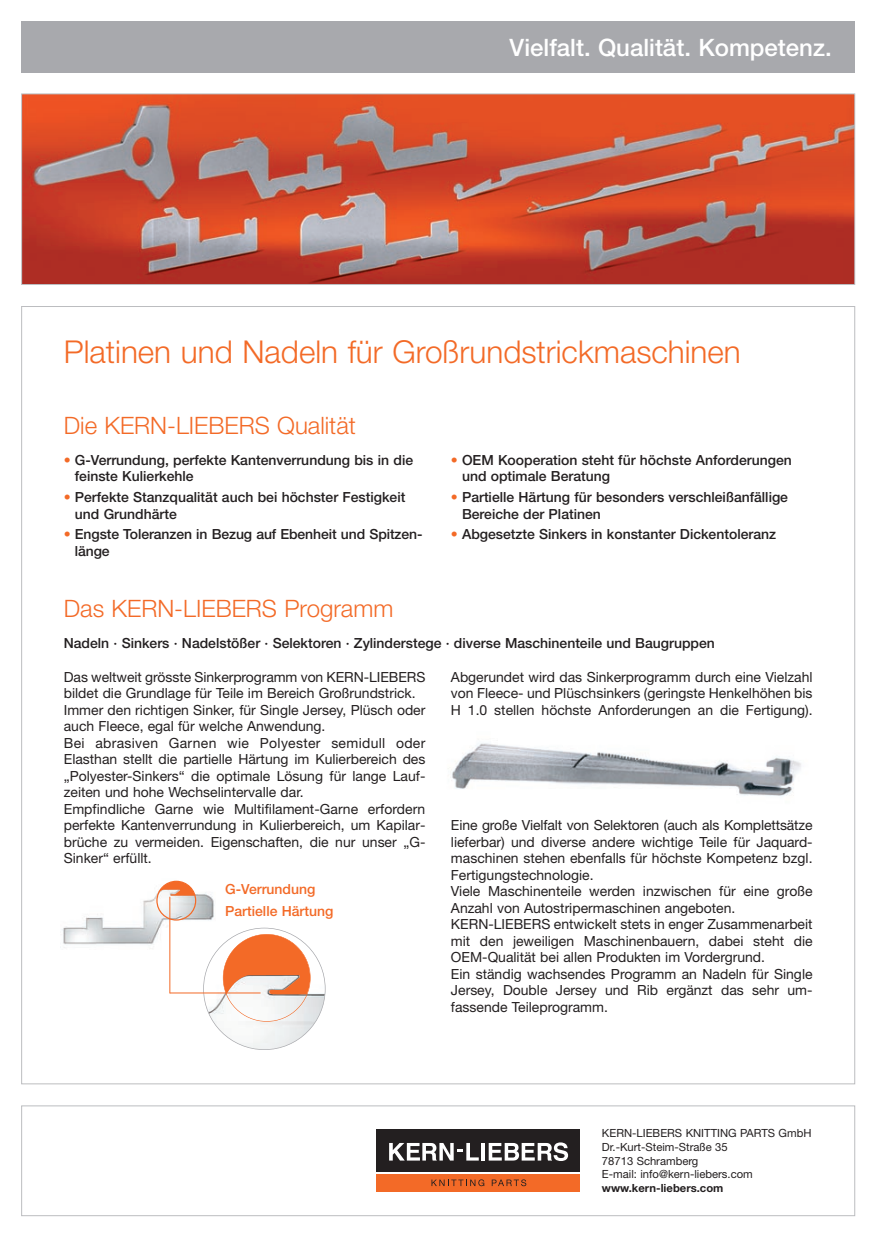
<style>
.page{position:relative;width:875px;height:1236px;background:#fff}
.page>*{position:absolute;margin:0;border:0;box-sizing:border-box;transform-origin:0 0}
.t1{font:300 31.5px "Helvetica Neue";color:#f36a27}
.t2{font:300 24px "Helvetica Neue";color:#f36a27}
.t3{font:500 24px "Helvetica Neue";color:#fff}
.t4{font:13.95px/16.5px "Helvetica Neue";color:#231f20}
.t5{font:500 13.95px/16.5px "Helvetica Neue";color:#231f20}
.t6{font:500 13.95px/22.2px "Helvetica Neue";color:#f36a27}
.t7{font:11.25px/13.6px "Helvetica Neue";color:#231f20}
.t8{font:700 11.25px "Helvetica Neue";color:#231f20}
.s1{font-weight:400;color:#f36a27}
</style>
<div class="page">
<div style="left:21px;top:21px;width:834px;height:51px;background:#a8a9ad"></div>
<img style="left:23px;top:96px;width:830px;height:187px">
<div style="left:21px;top:94px;width:834px;height:191px;border:1px solid #bcbdc0"></div>
<div style="left:21px;top:1106px;width:834px;height:110px;border:1px solid #bcbdc0"></div>
<div style="left:376px;top:1174px;width:204px;height:18px;background:#f36a27"></div>
<div style="left:376px;top:1130px;width:204px;height:42px;background:#231f20"></div>
<svg style="left:431px;top:1179px;width:53px;height:7px"></svg>
<svg style="left:491px;top:1179px;width:35px;height:7px"></svg>
<svg style="left:389px;top:1143px;width:89px;height:18px"></svg>
<hr style="left:481px;top:1143px;width:4px;height:18px;background:#fff">
<svg style="left:488px;top:1142px;width:80px;height:19px"></svg>
<img style="left:448px;top:743px;width:353px;height:53px">
<img style="left:60px;top:880px;width:155px;height:87px">
<svg style="left:156px;top:881px;width:40px;height:40px"></svg>
<img style="left:203px;top:928px;width:122px;height:122px;border-radius:50%">
<img style="left:223px;top:934px;width:87px;height:87px;border-radius:50%">
<hr style="left:170px;top:993px;width:90px;height:1px;background:#f36a27">
<hr style="left:169px;top:897px;width:1px;height:96px;background:#f36a27">
<h2 class="t3" style="left:509px;top:39px;width:324px">Vielfalt. Qualität. Kompetenz.</h2>
<h1 class="t1" style="left:64px;top:340px;width:678px">Platinen und Nadeln für Großrundstrickmaschinen</h1>
<h2 class="t2" style="left:64px;top:417px;width:294px">Die KERN-LIEBERS Qualität</h2>
<p class="t5" style="left:75px;top:453px;width:340px;text-indent:-11px"><span class="s1">•</span> G-Verrundung, perfekte Kantenverrundung bis in die feinste Kulierkehle</p>
<p class="t5" style="left:75px;top:490px;width:332px;text-indent:-11px"><span class="s1">•</span> Perfekte Stanzqualität auch bei höchster Festigkeit und Grundhärte</p>
<p class="t5" style="left:75px;top:528px;width:349px;text-indent:-11px"><span class="s1">•</span> Engste Toleranzen in Bezug auf Ebenheit und Spitzen&shy;länge</p>
<h2 class="t2" style="left:64px;top:600px;width:331px">Das KERN-LIEBERS Programm</h2>
<p class="t5" style="left:462px;top:453px;width:331px;text-indent:-11px"><span class="s1">•</span> OEM Kooperation steht für höchste Anforderungen und optimale Beratung</p>
<p class="t5" style="left:462px;top:490px;width:327px;text-indent:-11px"><span class="s1">•</span> Partielle Härtung für besonders verschleißanfällige<br>Bereiche der Platinen</p>
<p class="t5" style="left:451px;top:528px;width:326px"><span class="s1">•</span> Abgesetzte Sinkers in konstanter Dickentoleranz</p>
<p class="t5" style="left:64px;top:636px;width:652px">Nadeln · Sinkers · Nadelstößer · Selektoren · Zylinderstege · diverse Maschinenteile und Baugruppen</p>
<p class="t4" style="left:64px;top:670px;width:363px">Das weltweit grösste Sinkerprogramm von KERN-LIEBERS bildet die Grundlage für Teile im Bereich Großrundstrick.<br>Immer den richtigen Sinker, für Single Jersey, Plüsch oder auch Fleece, egal für welche Anwendung.<br>Bei abrasiven Garnen wie Polyester semidull oder Elasthan stellt die partielle Härtung im Kulierbereich des „Polyester-Sinkers“ die optimale Lösung für lange Lauf&shy;zeiten und hohe Wechselintervalle dar.<br>Empfindliche Garne wie Multifilament-Garne erfordern perfekte Kantenverrundung in Kulierbereich, um Kapilar&shy;brüche zu vermeiden. Eigenschaften, die nur unser „G-Sinker“ erfüllt.</p>
<p class="t4" style="left:451px;top:670px;width:363px;text-align:justify">Abgerundet wird das Sinkerprogramm durch eine Vielzahl von Fleece- und Plüschsinkers (geringste Henkelhöhen bis H 1.0 stellen höchste Anforderungen an die Fertigung).</p>
<p class="t4" style="left:451px;top:818px;width:363px">Eine große Vielfalt von Selektoren (auch als Komplettsätze lieferbar) und diverse andere wichtige Teile für Jaquard&shy;maschinen stehen ebenfalls für höchste Kompetenz bzgl.<br>Fertigungstechnologie.<br>Viele Maschinenteile werden inzwischen für eine große Anzahl von Autostripermaschinen angeboten.<br>KERN-LIEBERS entwickelt stets in enger Zusammenarbeit mit den jeweiligen Maschinenbauern, dabei steht die OEM-Qualität bei allen Produkten im Vordergrund.<br>Ein ständig wachsendes Programm an Nadeln für Single Jersey, Double Jersey und Rib ergänzt das sehr um&shy;fassende Teileprogramm.</p>
<p class="t6" style="left:225px;top:879px;width:110px">G-Verrundung<br>Partielle Härtung</p>
<p class="t7" style="left:602px;top:1128px;width:211px">KERN-LIEBERS KNITTING PARTS GmbH<br>Dr.-Kurt-Steim-Straße 35<br>78713 Schramberg<br>E-mail: info@kern-liebers.com</p>
<p class="t8" style="left:602px;top:1184px;width:123px">www.kern-liebers.com</p>
</div>
